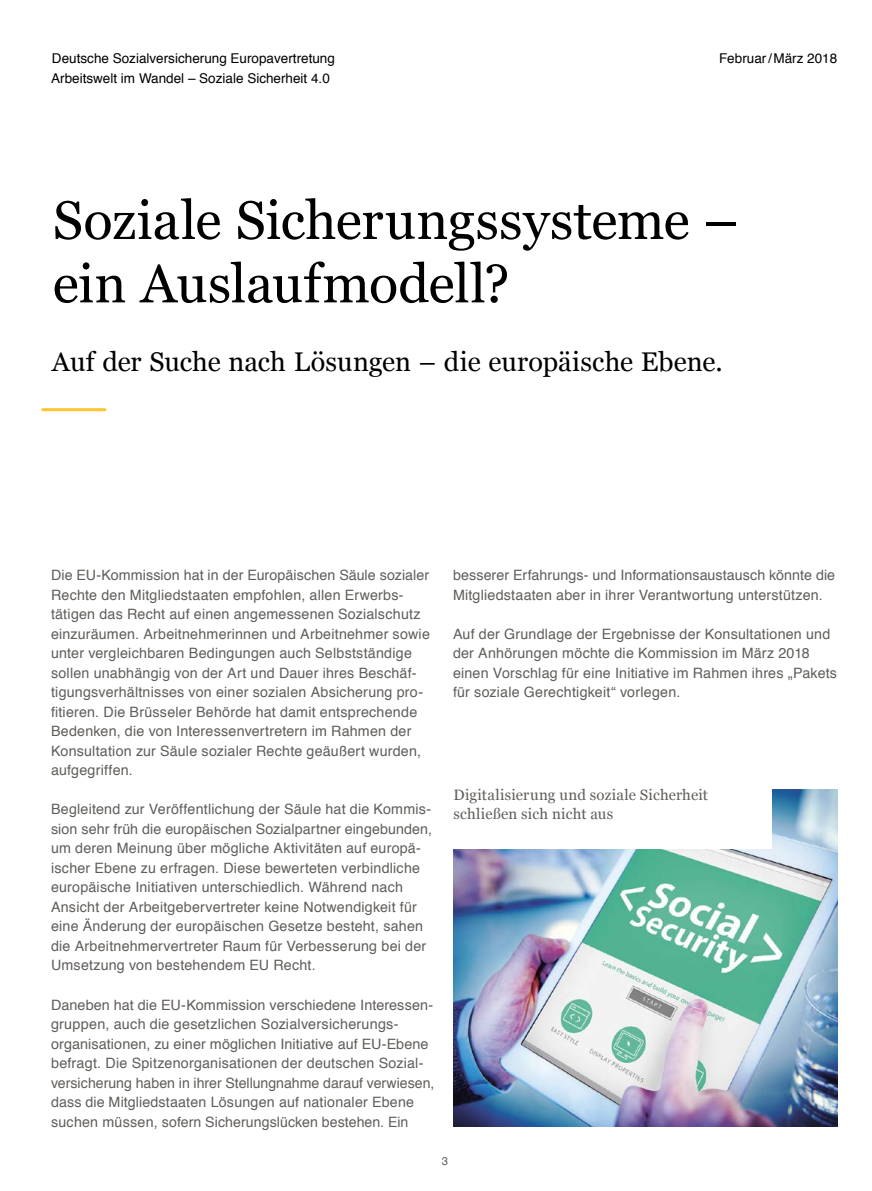
<style>
.page{position:relative;width:872px;height:1191px;background:#fff}
.page>*{position:absolute;margin:0;border:0;box-sizing:border-box;transform-origin:0 0}
.t1{font:54px/63.3px "Georgia";color:#000}
.Betreff{font:27px "Georgia";color:#000}
.Fließtext{font:15px/19.5px "Georgia";letter-spacing:.01em;color:#605d5a}
.RF_Fliesstext{font:14.25px/19.5px "Helvetica";letter-spacing:.015em;color:#605d5a}
.t2{font:13.5px "Helvetica";color:#000}
.t3{font:11.25px "Helvetica";color:#605d5a}
</style>
<div class="page">
<hr style="left:43px;top:408px;width:62px;height:3px;background:#fdc531">
<img style="left:453px;top:790px;width:385px;height:336px">
<div style="left:452px;top:787px;width:320px;height:61px;background:#fff"></div>
<p class="t2" style="left:52px;top:48px;width:284px">Deutsche Sozialversicherung Europavertretung</p>
<p class="t2" style="left:51px;top:68px;width:280px">Arbeitswelt im Wandel – Soziale Sicherheit 4.0</p>
<p class="t2" style="left:719px;top:48px;width:120px">Februar/März 2018</p>
<p class="t1" style="left:53px;top:186px;width:687px">Soziale Sicherungssysteme – ein Auslaufmodell?</p>
<p class="Betreff" style="left:52px;top:341px;width:672px">Auf der Suche nach Lösungen – die europäische Ebene.</p>
<p class="RF_Fliesstext" style="left:51px;top:566px;width:380px">Die EU-Kommission hat in der Europäischen Säule sozialer Rechte den Mitgliedstaaten empfohlen, allen Erwerbs&shy;tätigen das Recht auf einen angemessenen Sozialschutz einzuräumen. Arbeitnehmerinnen und Arbeitnehmer sowie unter vergleichbaren Bedingungen auch Selbstständige sollen unabhängig von der Art und Dauer ihres Beschäf&shy;tigungsverhältnisses von einer sozialen Absicherung pro&shy;fitieren. Die Brüsseler Behörde hat damit entsprechende Bedenken, die von Interessenvertretern im Rahmen der Konsultation zur Säule sozialer Rechte geäußert wurden, aufgegriffen.</p>
<p class="RF_Fliesstext" style="left:51px;top:800px;width:382px">Begleitend zur Veröffentlichung der Säule hat die Kommis&shy;sion sehr früh die europäischen Sozialpartner eingebunden, um deren Meinung über mögliche Aktivitäten auf europä&shy;ischer Ebene zu erfragen. Diese bewerteten verbindliche europäische Initiativen unterschiedlich. Während nach Ansicht der Arbeitgebervertreter keine Notwendigkeit für eine Änderung der europäischen Gesetze besteht, sahen die Arbeitnehmervertreter Raum für Verbesserung bei der Umsetzung von bestehendem EU Recht.</p>
<p class="RF_Fliesstext" style="left:51px;top:995px;width:385px">Daneben hat die EU-Kommission verschiedene Interessen&shy;gruppen, auch die gesetzlichen Sozialversicherungs&shy;organisationen, zu einer möglichen Initiative auf EU-Ebene befragt. Die Spitzenorganisationen der deutschen Sozial&shy;versicherung haben in ihrer Stellungnahme darauf verwiesen, dass die Mitgliedstaaten Lösungen auf nationaler Ebene suchen müssen, sofern Sicherungslücken bestehen. Ein</p>
<p class="RF_Fliesstext" style="left:453px;top:566px;width:384px">besserer Erfahrungs- und Informationsaustausch könnte die<br>Mitgliedstaaten aber in ihrer Verantwortung unterstützen.</p>
<p class="RF_Fliesstext" style="left:453px;top:624px;width:385px">Auf der Grundlage der Ergebnisse der Konsultationen und der Anhörungen möchte die Kommission im März 2018 einen Vorschlag für eine Initiative im Rahmen ihres „Pakets für soziale Gerechtigkeit“ vorlegen.</p>
<p class="Fließtext" style="left:453px;top:784px;width:256px">Digitalisierung und soziale Sicherheit schließen sich nicht aus</p>
<p class="t3" style="left:442px;top:1151px;width:8px">3</p>
</div>
